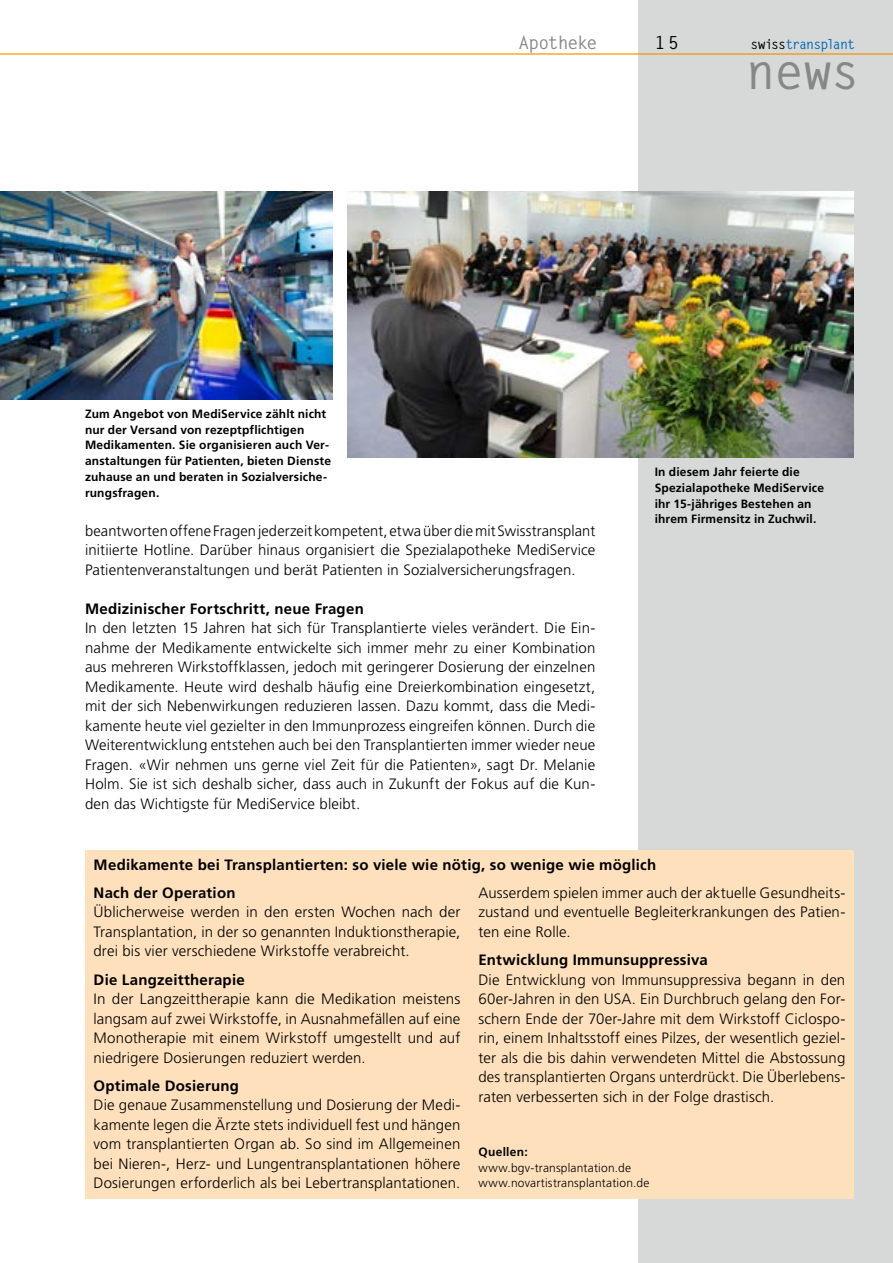
<style>
.page{position:relative;width:893px;height:1263px;background:#fff}
.page>*{position:absolute;margin:0;border:0;box-sizing:border-box;transform-origin:0 0}
.t1{font:700 49.5px "Letter Gothic Std";color:#868786}
.t2{font:700 18px "Letter Gothic Std";letter-spacing:-.06em;color:#868786}
.t3{font:700 18px "Letter Gothic Std";color:#000}
.t4{font:300 15px/19.5px "Frutiger";letter-spacing:.01em;color:#000;text-align:justify}
.t5{font:700 15px/28px "Frutiger";letter-spacing:.015em;color:#000}
.t6{font:700 13.5px "Letter Gothic Std";letter-spacing:-.08em;color:#0068b4}
.t7{font:700 12px/15.8px "Frutiger";letter-spacing:.015em;color:#000}
.t8{font:300 12px/15.8px "Frutiger";letter-spacing:.02em;color:#000}
.s1{color:#000}
</style>
<div class="page">
<div style="left:638px;top:0;width:255px;height:1263px;background:#d7d8d8"></div>
<hr style="left:0;top:53px;width:893px;height:2px;background:#f39100">
<div style="left:85px;top:850px;width:769px;height:349px;background:#fee0bc"></div>
<img style="left:0;top:191px;width:333px;height:208px">
<img style="left:348px;top:191px;width:506px;height:267px">
<p class="t2" style="left:518px;top:31px;width:81px">Apotheke</p>
<p class="t3" style="left:655px;top:31px;width:26px">15</p>
<p class="t6" style="left:750px;top:36px;width:106px"><span class="s1">swiss</span>transplant</p>
<h1 class="t1" style="left:746px;top:41px;width:116px">news</h1>
<p class="t7" style="left:85px;top:406px;width:247px">Zum Angebot von MediService zählt nicht nur der Versand von rezeptpflichtigen Medikamenten. Sie organisieren auch Ver&shy;anstaltungen für Patienten, bieten Dienste zuhause an und beraten in Sozialversiche&shy;rungsfragen.</p>
<p class="t4" style="left:85px;top:521px;width:512px">beantworten offene Fragen jederzeit kompetent, etwa über die mit Swisstransplant initiierte Hotline. Darüber hinaus organisiert die Spezialapotheke MediService Patientenveranstaltungen und berät Patienten in Sozialversicherungsfragen.</p>
<p class="t5" style="left:85px;top:594px;width:280px">Medizinischer Fortschritt, neue Fragen</p>
<p class="t4" style="left:85px;top:618px;width:512px">In den letzten 15 Jahren hat sich für Transplantierte vieles verändert. Die Ein&shy;nahme der Medikamente entwickelte sich immer mehr zu einer Kombination aus mehreren Wirkstoffklassen, jedoch mit geringerer Dosierung der einzelnen Medikamente. Heute wird deshalb häufig eine Dreierkombination eingesetzt, mit der sich Nebenwirkungen reduzieren lassen. Dazu kommt, dass die Medi&shy;kamente heute viel gezielter in den Immunprozess eingreifen können. Durch die Weiterentwicklung entstehen auch bei den Transplantierten immer wieder neue Fragen. «Wir nehmen uns gerne viel Zeit für die Patienten», sagt Dr. Melanie Holm. Sie ist sich deshalb sicher, dass auch in Zukunft der Fokus auf die Kun&shy;den das Wichtigste für MediService bleibt.</p>
<p class="t7" style="left:655px;top:464px;width:171px">In diesem Jahr feierte die<br>Spezialapotheke MediService ihr 15-jähriges Bestehen an ihrem Firmensitz in Zuchwil.</p>
<p class="t5" style="left:94px;top:851px;width:564px">Medikamente bei Transplantierten: so viele wie nötig, so wenige wie möglich<br>Nach der Operation</p>
<p class="t4" style="left:94px;top:903px;width:368px">Üblicherweise werden in den ersten Wochen nach der Transplantation, in der so genannten Induktionstherapie, drei bis vier verschiedene Wirkstoffe verabreicht.</p>
<p class="t5" style="left:94px;top:965px;width:153px">Die Langzeittherapie</p>
<p class="t4" style="left:94px;top:989px;width:368px">In der Langzeittherapie kann die Medikation meistens langsam auf zwei Wirkstoffe, in Ausnahmefällen auf eine Monotherapie mit einem Wirkstoff umgestellt und auf niedrigere Dosierungen reduziert werden.</p>
<p class="t5" style="left:94px;top:1071px;width:147px">Optimale Dosierung</p>
<p class="t4" style="left:94px;top:1095px;width:368px">Die genaue Zusammenstellung und Dosierung der Medi&shy;kamente legen die Ärzte stets individuell fest und hängen vom transplantierten Organ ab. So sind im Allgemeinen bei Nieren-, Herz- und Lungentransplantationen höhere Dosierungen erforderlich als bei Lebertransplantationen.</p>
<p class="t4" style="left:478px;top:883px;width:368px">Ausserdem spielen immer auch der aktuelle Gesundheits&shy;zustand und eventuelle Begleiterkrankungen des Patien&shy;ten eine Rolle.</p>
<p class="t5" style="left:478px;top:946px;width:231px">Entwicklung Immunsuppressiva</p>
<p class="t4" style="left:478px;top:970px;width:368px">Die Entwicklung von Immunsuppressiva begann in den 60er-Jahren in den USA. Ein Durchbruch gelang den For&shy;schern Ende der 70er-Jahre mit dem Wirkstoff Ciclospo&shy;rin, einem Inhaltsstoff eines Pilzes, der wesentlich geziel&shy;ter als die bis dahin verwendeten Mittel die Abstossung des transplantierten Organs unterdrückt. Die Überlebens&shy;raten verbesserten sich in der Folge drastisch.</p>
<p class="t7" style="left:478px;top:1144px;width:51px">Quellen:</p>
<p class="t8" style="left:478px;top:1160px;width:173px">www.bgv-transplantation.de www.novartistransplantation.de</p>
</div>
